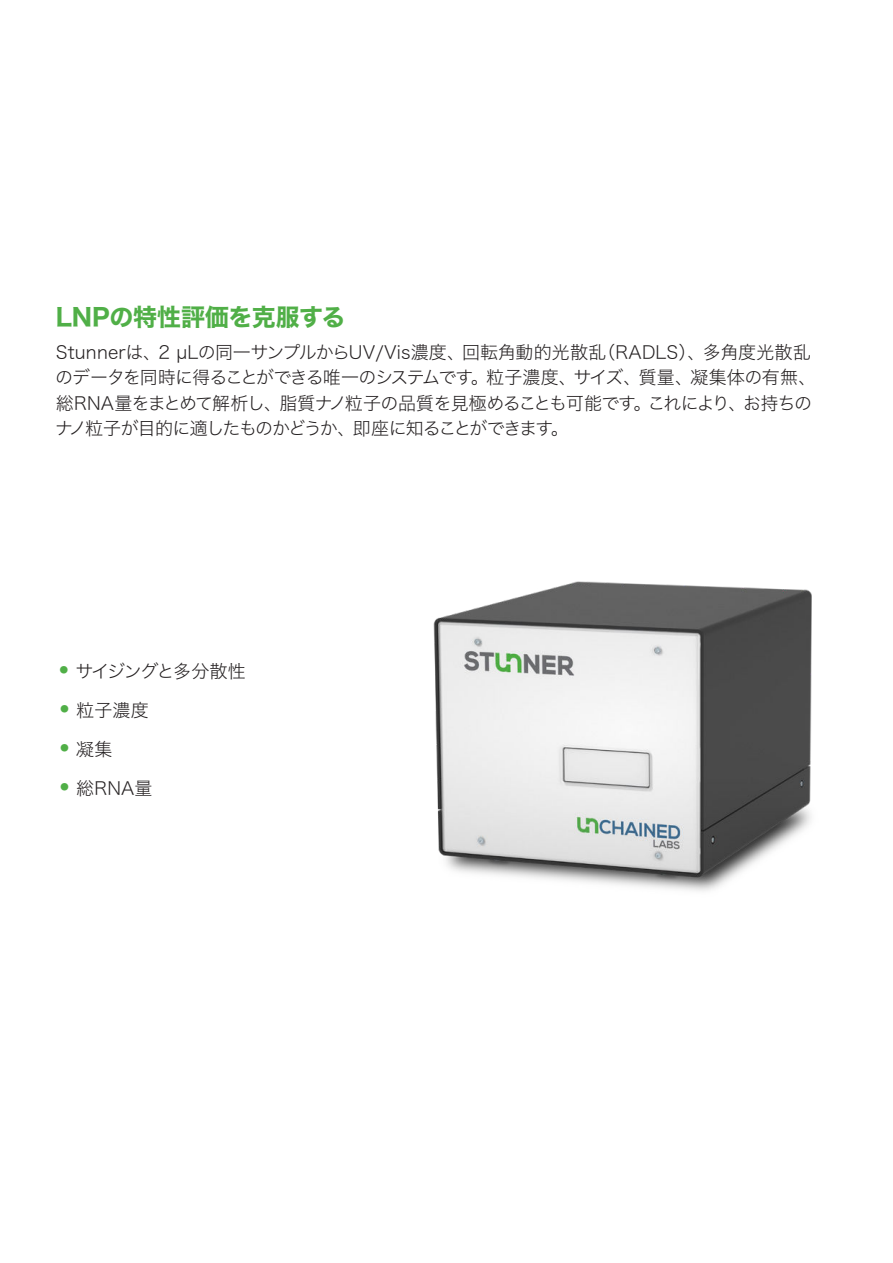
<style>
.page{position:relative;width:893px;height:1263px;background:#fff}
.page>*{position:absolute;margin:0;border:0;box-sizing:border-box;transform-origin:0 0}
.t1{font:24px "Hiragino Sans W7";letter-spacing:-.005em;color:#50af47}
.t2{font:18px/25.5px "Hiragino Sans W2";letter-spacing:-.035em;color:#231f20}
.t3{font:18px "Hiragino Sans W2";letter-spacing:-.075em;color:#231f20}
.s1{font-family:"Hiragino Sans W8";font-size:30px;color:#50af47}
</style>
<div class="page">
<img style="left:433px;top:581px;width:379px;height:310px">
<h1 class="t1" style="left:56px;top:299px;width:291px">LNPの特性評価を克服する</h1>
<p class="t2" style="left:55px;top:338px;width:763px">Stunnerは、2 µLの同一サンプルからUV/Vis濃度、回転角動的光散乱（RADLS）、多角度光散乱のデータを同時に得ることができる唯一のシステムです。粒子濃度、サイズ、質量、凝集体の有無、総RNA量をまとめて解析し、脂質ナノ粒子の品質を見極めることも可能です。これにより、お持ちのナノ粒子が目的に適したものかどうか、即座に知ることができます。</p>
<p class="t3" style="left:55px;top:655px;width:192px"><span class="s1">•</span> サイジングと多分散性</p>
<p class="t2" style="left:56px;top:696px;width:94px"><span class="s1">•</span> 粒子濃度</p>
<p class="t2" style="left:56px;top:735px;width:58px"><span class="s1">•</span> 凝集</p>
<p class="t2" style="left:56px;top:774px;width:98px"><span class="s1">•</span> 総RNA量</p>
</div>
